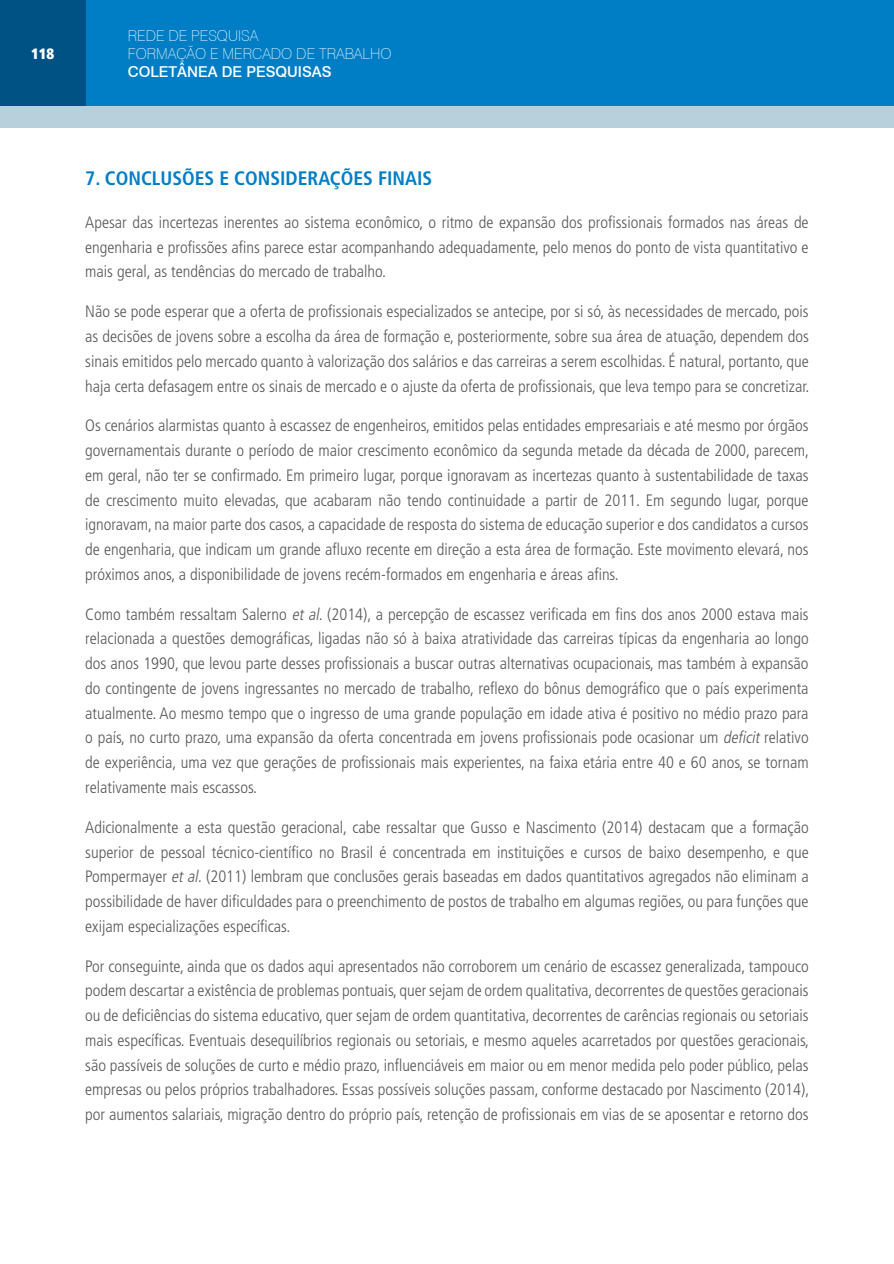
<style>
.page{position:relative;width:894px;height:1264px;background:#fff}
.page>*{position:absolute;margin:0;border:0;box-sizing:border-box;transform-origin:0 0}
.Título_002{font:700 condensed 19.5px "Frutiger LT Std";color:#007ec5}
.Texto_Corrido{font:300 condensed 16.5px/24.8px "Frutiger LT Std";color:#57585a;text-align:justify}
.t1{font:100 15px/18px "Swiss 721 BT";color:#fff}
.t2{font:500 15px "Swiss 721 BT";color:#fff}
.t3{font:900 condensed 15px "Frutiger";color:#fff}
.s1{font-style:italic}
</style>
<div class="page">
<div style="left:74px;top:0;width:819px;height:106px;background:#007ec5"></div>
<div style="left:0;top:0;width:85px;height:106px;background:#005285"></div>
<div style="left:0;top:106px;width:893px;height:22px;background:#b8cfdc"></div>
<p class="t3" style="left:31px;top:45px;width:25px">118</p>
<p class="t1" style="left:128px;top:27px;width:265px">REDE DE PESQUISA<br>FORMAÇÃO E MERCADO DE TRABALHO</p>
<p class="t2" style="left:128px;top:63px;width:205px">COLETÂNEA DE PESQUISAS</p>
<p class="Título_002" style="left:85px;top:167px;width:348px">7. CONCLUSÕES E CONSIDERAÇÕES FINAIS</p>
<p class="Texto_Corrido" style="left:85px;top:210px;width:724px">Apesar das incertezas inerentes ao sistema econômico, o ritmo de expansão dos profissionais formados nas áreas de engenharia e profissões afins parece estar acompanhando adequadamente, pelo menos do ponto de vista quantitativo e mais geral, as tendências do mercado de trabalho.</p>
<p class="Texto_Corrido" style="left:85px;top:299px;width:725px">Não se pode esperar que a oferta de profissionais especializados se antecipe, por si só, às necessidades de mercado, pois as decisões de jovens sobre a escolha da área de formação e, posteriormente, sobre sua área de atuação, dependem dos sinais emitidos pelo mercado quanto à valorização dos salários e das carreiras a serem escolhidas. É natural, portanto, que haja certa defasagem entre os sinais de mercado e o ajuste da oferta de profissionais, que leva tempo para se concretizar.</p>
<p class="Texto_Corrido" style="left:85px;top:413px;width:725px">Os cenários alarmistas quanto à escassez de engenheiros, emitidos pelas entidades empresariais e até mesmo por órgãos governamentais durante o período de maior crescimento econômico da segunda metade da década de 2000, parecem, em geral, não ter se confirmado. Em primeiro lugar, porque ignoravam as incertezas quanto à sustentabilidade de taxas de crescimento muito elevadas, que acabaram não tendo continuidade a partir de 2011. Em segundo lugar, porque ignoravam, na maior parte dos casos, a capacidade de resposta do sistema de educação superior e dos candidatos a cursos de engenharia, que indicam um grande afluxo recente em direção a esta área de formação. Este movimento elevará, nos próximos anos, a disponibilidade de jovens recém-formados em engenharia e áreas afins.</p>
<p class="Texto_Corrido" style="left:85px;top:601px;width:724px">Como também ressaltam Salerno <span class="s1">et al</span>. (2014), a percepção de escassez verificada em fins dos anos 2000 estava mais relacionada a questões demográficas, ligadas não só à baixa atratividade das carreiras típicas da engenharia ao longo dos anos 1990, que levou parte desses profissionais a buscar outras alternativas ocupacionais, mas também à expansão do contingente de jovens ingressantes no mercado de trabalho, reflexo do bônus demográfico que o país experimenta atualmente. Ao mesmo tempo que o ingresso de uma grande população em idade ativa é positivo no médio prazo para o país, no curto prazo, uma expansão da oferta concentrada em jovens profissionais pode ocasionar um <span class="s1">deficit</span> relativo de experiência, uma vez que gerações de profissionais mais experientes, na faixa etária entre 40 e 60 anos, se tornam relativamente mais escassos.</p>
<p class="Texto_Corrido" style="left:85px;top:814px;width:724px">Adicionalmente a esta questão geracional, cabe ressaltar que Gusso e Nascimento (2014) destacam que a formação superior de pessoal técnico-científico no Brasil é concentrada em instituições e cursos de baixo desempenho, e que Pompermayer <span class="s1">etal.</span>(2011) lembram que conclusões gerais baseadas em dados quantitativos agregados não eliminam a possibilidade de haver dificuldades para o preenchimento de postos de trabalho em algumas regiões, ou para funções que exijam especializações específicas.</p>
<p class="Texto_Corrido" style="left:85px;top:953px;width:725px">Por conseguinte, ainda que os dados aqui apresentados não corroborem um cenário de escassez generalizada, tampouco podem descartar a existência de problemas pontuais, quer sejam de ordem qualitativa, decorrentes de questões geracionais ou de deficiências do sistema educativo, quer sejam de ordem quantitativa, decorrentes de carências regionais ou setoriais mais específicas. Eventuais desequilíbrios regionais ou setoriais, e mesmo aqueles acarretados por questões geracionais, são passíveis de soluções de curto e médio prazo, influenciáveis em maior ou em menor medida pelo poder público, pelas empresas ou pelos próprios trabalhadores. Essas possíveis soluções passam, conforme destacado por Nascimento (2014), por aumentos salariais, migração dentro do próprio país, retenção de profissionais em vias de se aposentar e retorno dos</p>
</div>
